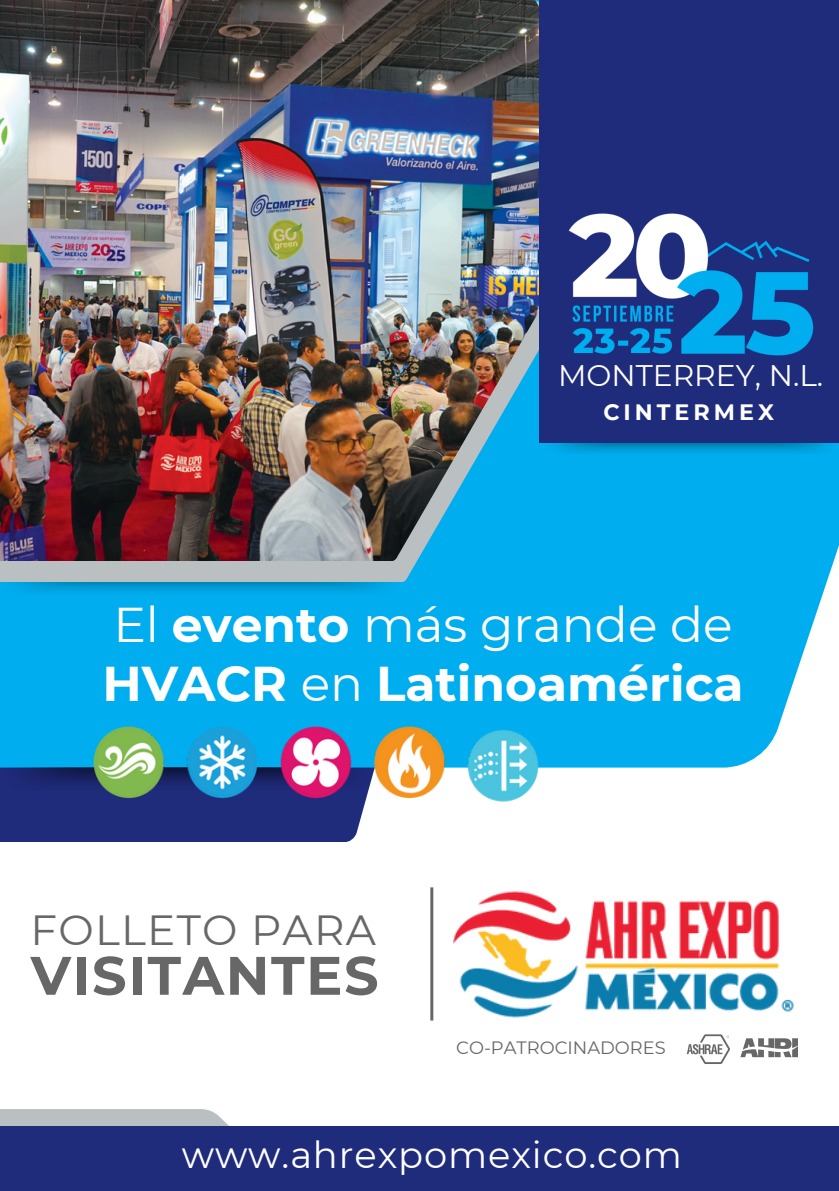
<style>
.page{position:relative;width:839px;height:1191px;background:#fff}
.page>*{position:absolute;margin:0;border:0;box-sizing:border-box;transform-origin:0 0}
.t1{font:700 54.2px "Montserrat";letter-spacing:.03em;color:#666766}
.t2{font:700 48.8px/59.2px "Montserrat";color:#fff}
.t3{font:42.2px "Montserrat";letter-spacing:.03em;color:#666766}
.t4{font:36.8px "Montserrat";letter-spacing:.025em;color:#fff}
.t5{font:29.8px "Montserrat";color:#fff}
.t6{font:700 22.2px "Montserrat";letter-spacing:.18em;color:#fff}
.t7{font:17.8px "Montserrat";color:#666766}
.s1{font-weight:400}
</style>
<div class="page">
<div style="left:0;top:792px;width:363px;height:50px;background:#1f2b7b"></div>
<div style="left:0;top:0;width:838px;height:768px;background:#00aeef"></div>
<div style="left:0;top:561px;width:417px;height:21px;background:#babfc2"></div>
<img style="left:0;top:0;width:539px;height:561px">
<div style="left:539px;top:0;width:299px;height:443px;background:#1f2b7b"></div>
<img style="left:0;top:768px;width:85px;height:24px">
<img style="left:85px;top:726px;width:461px;height:84px">
<img style="left:568px;top:213px;width:246px;height:143px">
<div style="left:0;top:1109px;width:229px;height:17px;background:#babfc2"></div>
<div style="left:0;top:1126px;width:838px;height:65px;background:#1f2b7b"></div>
<img style="left:453px;top:891px;width:341px;height:127px">
<hr style="left:430px;top:887px;width:3px;height:134px;background:#666766">
<svg style="left:687px;top:1034px;width:43px;height:30px"></svg>
<svg style="left:740px;top:1038px;width:58px;height:19px"></svg>
<p class="t5" style="left:558px;top:357px;width:266px">MONTERREY, N.L.</p>
<p class="t6" style="left:603px;top:398px;width:172px">CINTERMEX</p>
<p class="t2" style="left:102px;top:595px;width:642px"><span class="s1">El</span> evento <span class="s1">más grande de<br></span>HVACR <span class="s1">en</span> Latinoamérica</p>
<p class="t3" style="left:31px;top:904px;width:347px">FOLLETO PARA</p>
<p class="t1" style="left:31px;top:942px;width:349px">VISITANTES</p>
<h4 class="t7" style="left:456px;top:1037px;width:211px">CO-PATROCINADORES</h4>
<h1 class="t4" style="left:182px;top:1132px;width:501px">www.ahrexpomexico.com</h1>
</div>
